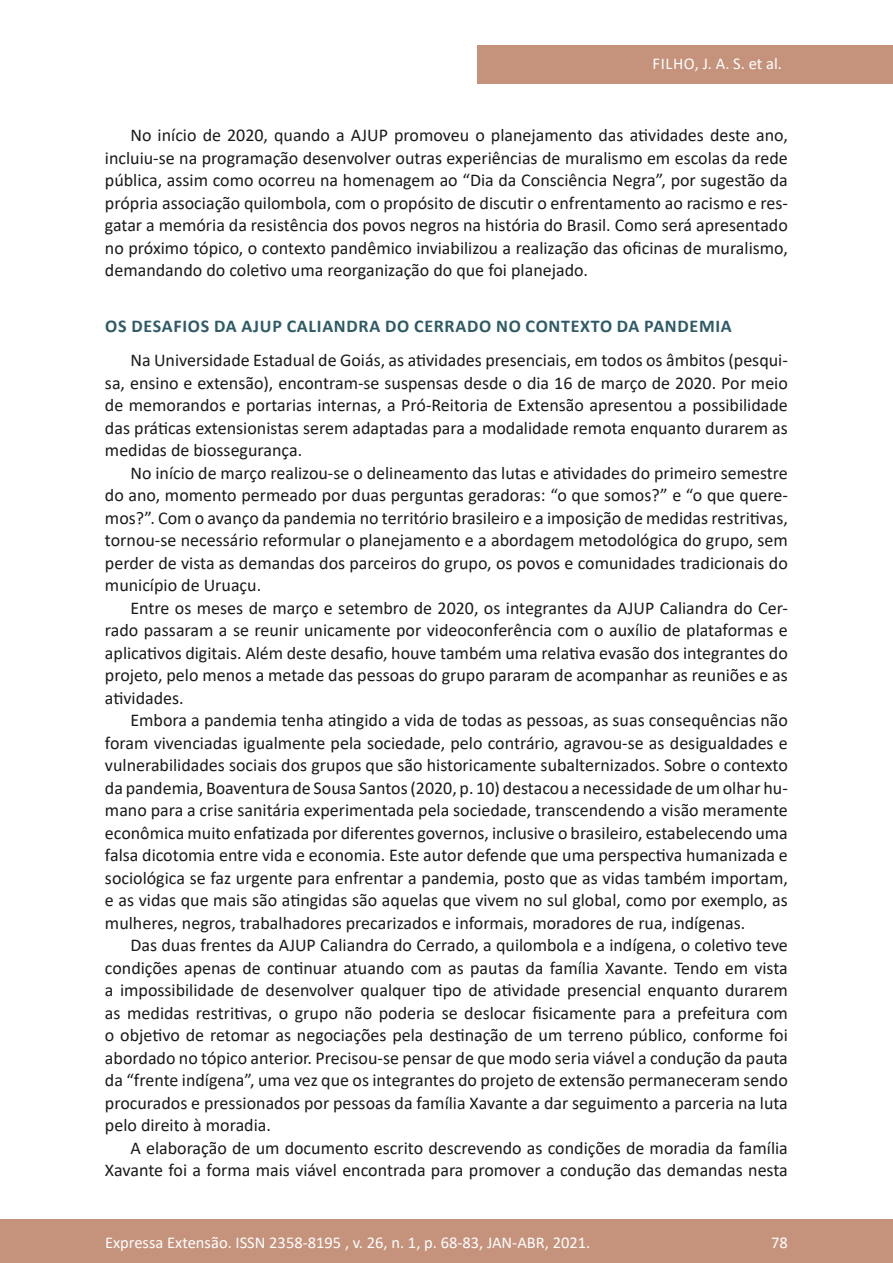
<style>
.page{position:relative;width:893px;height:1263px;background:#fff}
.page>*{position:absolute;margin:0;border:0;box-sizing:border-box;transform-origin:0 0}
.texto{font:18px/22.5px "Calibri";color:#1a1a1a;text-align:justify}
.subtitulo{font:700 18px "Calibri";letter-spacing:.04em;color:#2e5b65}
.t1{font:16.5px "Calibri";color:#fff}
.t2{font:16.5px "Calibri";letter-spacing:.04em;color:#fff}
</style>
<div class="page">
<div style="left:0;top:1219px;width:893px;height:44px;background:#c5927c"></div>
<div style="left:477px;top:45px;width:416px;height:39px;background:#c5927c"></div>
<p class="t2" style="left:652px;top:52px;width:131px">FILHO, J. A. S. et al.</p>
<p class="texto" style="left:105px;top:123px;width:684px;text-indent:26px">No início de 2020, quando a AJUP promoveu o planejamento das atividades deste ano, incluiu-se na programação desenvolver outras experiências de muralismo em escolas da rede pública, assim como ocorreu na homenagem ao “Dia da Consciência Negra”, por sugestão da própria associação quilombola, com o propósito de discutir o enfrentamento ao racismo e res&shy;gatar a memória da resistência dos povos negros na história do Brasil. Como será apresentado no próximo tópico, o contexto pandêmico inviabilizou a realização das oficinas de muralismo, demandando do coletivo uma reorganização do que foi planejado.</p>
<p class="subtitulo" style="left:105px;top:313px;width:628px">OS DESAFIOS DA AJUP CALIANDRA DO CERRADO NO CONTEXTO DA PANDEMIA</p>
<p class="texto" style="left:105px;top:348px;width:684px;text-indent:26px">Na Universidade Estadual de Goiás, as atividades presenciais, em todos os âmbitos (pesqui&shy;sa, ensino e extensão), encontram-se suspensas desde o dia 16 de março de 2020. Por meio de memorandos e portarias internas, a Pró-Reitoria de Extensão apresentou a possibilidade das práticas extensionistas serem adaptadas para a modalidade remota enquanto durarem as medidas de biossegurança.</p>
<p class="texto" style="left:105px;top:461px;width:684px;text-indent:26px">No início de março realizou-se o delineamento das lutas e atividades do primeiro semestre do ano, momento permeado por duas perguntas geradoras: “o que somos?” e “o que quere&shy;mos?”. Com o avanço da pandemia no território brasileiro e a imposição de medidas restritivas, tornou-se necessário reformular o planejamento e a abordagem metodológica do grupo, sem perder de vista as demandas dos parceiros do grupo, os povos e comunidades tradicionais do município de Uruaçu.</p>
<p class="texto" style="left:105px;top:596px;width:684px;text-indent:26px">Entre os meses de março e setembro de 2020, os integrantes da AJUP Caliandra do Cer&shy;rado passaram a se reunir unicamente por videoconferência com o auxílio de plataformas e aplicativos digitais. Além deste desafio, houve também uma relativa evasão dos integrantes do projeto, pelo menos a metade das pessoas do grupo pararam de acompanhar as reuniões e as atividades.</p>
<p class="texto" style="left:105px;top:708px;width:684px;text-indent:26px">Embora a pandemia tenha atingido a vida de todas as pessoas, as suas consequências não foram vivenciadas igualmente pela sociedade, pelo contrário, agravou-se as desigualdades e vulnerabilidades sociais dos grupos que são historicamente subalternizados. Sobre o contexto da pandemia, Boaventura de Sousa Santos (2020, p. 10) destacou a necessidade de um olhar hu&shy;mano para a crise sanitária experimentada pela sociedade, transcendendo a visão meramente econômica muito enfatizada por diferentes governos, inclusive o brasileiro, estabelecendo uma falsa dicotomia entre vida e economia. Este autor defende que uma perspectiva humanizada e sociológica se faz urgente para enfrentar a pandemia, posto que as vidas também importam, e as vidas que mais são atingidas são aquelas que vivem no sul global, como por exemplo, as mulheres, negros, trabalhadores precarizados e informais, moradores de rua, indígenas.</p>
<p class="texto" style="left:105px;top:933px;width:684px;text-indent:26px">Das duas frentes da AJUP Caliandra do Cerrado, a quilombola e a indígena, o coletivo teve condições apenas de continuar atuando com as pautas da família Xavante. Tendo em vista a impossibilidade de desenvolver qualquer tipo de atividade presencial enquanto durarem as medidas restritivas, o grupo não poderia se deslocar fisicamente para a prefeitura com o objetivo de retomar as negociações pela destinação de um terreno público, conforme foi abordado no tópico anterior. Precisou-se pensar de que modo seria viável a condução da pauta da “frente indígena”, uma vez que os integrantes do projeto de extensão permaneceram sendo procurados e pressionados por pessoas da família Xavante a dar seguimento a parceria na luta pelo direito à moradia.</p>
<p class="texto" style="left:105px;top:1136px;width:684px;text-align:right">A elaboração de um documento escrito descrevendo as condições de moradia da família<br>Xavante foi a forma mais viável encontrada para promover a condução das demandas nesta</p>
<p class="t1" style="left:105px;top:1230px;width:487px">Expressa Extensão. ISSN 2358-8195 , v. 26, n. 1, p. 68-83, JAN-ABR, 2021.</p>
<p class="t1" style="left:771px;top:1230px;width:18px">78</p>
</div>
